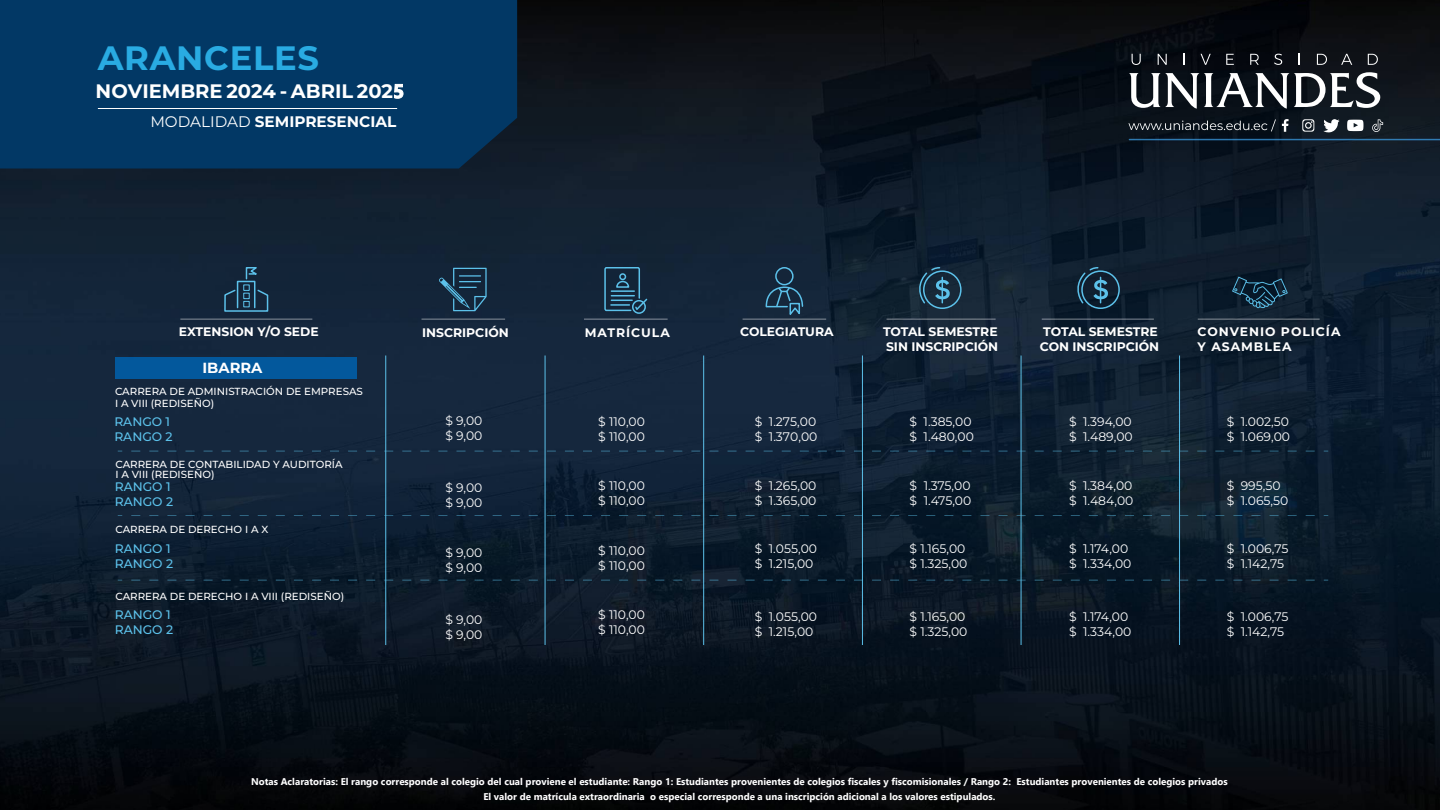
<style>
.page{position:relative;width:1440px;height:810px;background:#fff}
.page>*{position:absolute;margin:0;border:0;box-sizing:border-box;transform-origin:0 0}
.t1{font:700 33.75px "Montserrat";letter-spacing:.02em;color:#29abe2}
.t2{font:100 19.5px "Montserrat";color:#fff}
.t3{font:100 15.3px "Montserrat";color:#fff}
.t4{font:100 14.7px "Montserrat";color:#fff}
.t5{font:12.38px/14.9px "Montserrat";color:#fff}
.t6{font:100 12.38px/14.9px "Montserrat";color:#fff}
.t7{font:100 12.38px/14.9px "Montserrat";color:#5cc1ea}
.t8{font:100 12.38px/14.9px "Montserrat";letter-spacing:.08em;color:#fff}
.t9{font:100 10.27px/12.4px "Montserrat";color:#fff}
.t10{font:700 9.75px/14.5px "Gadugi";color:#fff;text-align:center}
.s1{font-family:"Leelawadee UI";font-weight:700}
.s2{font-weight:400}
</style>
<div class="page">
<img style="left:0;top:0;width:1440px;height:810px">
<div style="left:0;top:0;width:517px;height:169px;background:#023865"></div>
<hr style="left:98px;top:108px;width:299px;height:1px;background:#fff">
<svg style="left:1132px;top:54px;width:9px;height:11px"></svg>
<svg style="left:1158px;top:54px;width:9px;height:11px"></svg>
<svg style="left:1201px;top:54px;width:10px;height:11px"></svg>
<svg style="left:1226px;top:54px;width:8px;height:11px"></svg>
<svg style="left:1250px;top:54px;width:9px;height:11px"></svg>
<svg style="left:1274px;top:54px;width:8px;height:11px"></svg>
<svg style="left:1317px;top:54px;width:10px;height:11px"></svg>
<svg style="left:1341px;top:54px;width:11px;height:11px"></svg>
<svg style="left:1368px;top:54px;width:10px;height:11px"></svg>
<svg style="left:1129px;top:72px;width:251px;height:37px"></svg>
<svg style="left:1128px;top:119px;width:148px;height:12px;background:#2e353d"></svg>
<svg style="left:1282px;top:119px;width:7px;height:13px"></svg>
<svg style="left:1302px;top:119px;width:12px;height:13px"></svg>
<svg style="left:1323px;top:119px;width:17px;height:14px"></svg>
<svg style="left:1372px;top:119px;width:11px;height:13px"></svg>
<svg style="left:1347px;top:120px;width:16px;height:11px"></svg>
<hr style="left:1129px;top:139px;width:311px;height:1px;background:#3fa9f5">
<hr style="left:1021px;top:356px;width:1px;height:289px;background:#5cc1ea">
<hr style="left:1179px;top:356px;width:1px;height:289px;background:#5cc1ea">
<hr style="left:862px;top:356px;width:1px;height:289px;background:#5cc1ea">
<hr style="left:703px;top:356px;width:1px;height:289px;background:#5cc1ea">
<hr style="left:545px;top:356px;width:1px;height:289px;background:#5cc1ea">
<hr style="left:386px;top:356px;width:1px;height:289px;background:#5cc1ea">
<div style="left:116px;top:357px;width:241px;height:22px;background:#03589c"></div>
<svg style="left:1232px;top:276px;width:56px;height:32px;background:#163448"></svg>
<svg style="left:131px;top:451px;width:1197px;height:1px"></svg>
<svg style="left:131px;top:515px;width:1197px;height:1px"></svg>
<svg style="left:131px;top:580px;width:1197px;height:1px"></svg>
<div style="left:775px;top:267px;width:19px;height:18px;border:2px solid #5cc1ea;border-radius:50%"></div>
<svg style="left:765px;top:286px;width:39px;height:33px"></svg>
<div style="left:632px;top:300px;width:14px;height:14px;border:2px solid #5cc1ea;border-radius:50%"></div>
<svg style="left:604px;top:266px;width:45px;height:46px;background:#22465f"></svg>
<div style="left:619px;top:273px;width:7px;height:7px;border:2px solid #5cc1ea;border-radius:50%"></div>
<svg style="left:439px;top:268px;width:48px;height:43px;background:#20425a"></svg>
<svg style="left:223px;top:288px;width:46px;height:25px"></svg>
<div style="left:237px;top:281px;width:18px;height:27px;border:2px solid #5cc1ea"></div>
<svg style="left:245px;top:266px;width:17px;height:14px"></svg>
<div style="left:243px;top:285px;width:7px;height:6px;border:1px solid #5cc1ea"></div>
<div style="left:243px;top:293px;width:7px;height:6px;border:1px solid #5cc1ea"></div>
<div style="left:243px;top:301px;width:7px;height:6px;border:1px solid #5cc1ea"></div>
<div style="left:923px;top:270px;width:39px;height:39px;border:2px solid #5cc1ea;border-radius:50%"></div>
<svg style="left:913px;top:266px;width:37px;height:38px"></svg>
<div style="left:1081px;top:270px;width:39px;height:39px;border:2px solid #5cc1ea;border-radius:50%"></div>
<svg style="left:1071px;top:266px;width:37px;height:38px"></svg>
<hr style="left:180px;top:319px;width:132px;height:1px;background:#fff">
<hr style="left:886px;top:319px;width:110px;height:1px;background:#fff">
<hr style="left:1042px;top:319px;width:112px;height:1px;background:#fff">
<hr style="left:1198px;top:319px;width:122px;height:1px;background:#fff">
<hr style="left:422px;top:319px;width:83px;height:1px;background:#fff">
<hr style="left:584px;top:319px;width:84px;height:1px;background:#fff">
<hr style="left:743px;top:319px;width:83px;height:1px;background:#fff">
<h1 class="t1" style="left:98px;top:34px;width:223px">ARANCELES</h1>
<h2 class="t2" style="left:96px;top:78px;width:310px">NOVIEMBRE 2024 - ABRIL 202<span class="s1">5</span></h2>
<p class="t3" style="left:150px;top:112px;width:247px"><span class="s2">MODALIDAD</span> SEMIPRESENCIAL</p>
<p class="t6" style="left:179px;top:324px;width:141px">EXTENSION Y/O SEDE</p>
<p class="t6" style="left:422px;top:325px;width:88px">INSCRIPCIÓN</p>
<p class="t8" style="left:585px;top:325px;width:87px">MATRÍCULA</p>
<p class="t6" style="left:740px;top:324px;width:95px">COLEGIATURA</p>
<p class="t6" style="left:883px;top:324px;width:117px">TOTAL SEMESTRE<br>SIN INSCRIPCIÓN</p>
<p class="t6" style="left:1040px;top:324px;width:121px">TOTAL SEMESTRE<br>CON INSCRIPCIÓN</p>
<p class="t8" style="left:1198px;top:324px;width:144px">CONVENIO POLICÍA<br>Y ASAMBLEA</p>
<p class="t4" style="left:202px;top:358px;width:62px">IBARRA</p>
<p class="t9" style="left:115px;top:385px;width:249px">CARRERA DE ADMINISTRACIÓN DE EMPRESAS<br>I A VIII (REDISEÑO)</p>
<p class="t7" style="left:114px;top:414px;width:60px">RANGO 1<br>RANGO 2</p>
<p class="t5" style="left:598px;top:413px;width:48px">$ 110,00 $ 110,00</p>
<p class="t5" style="left:755px;top:413px;width:64px">$ 1.275,00 $ 1.370,00</p>
<p class="t5" style="left:910px;top:413px;width:66px">$ 1.385,00 $ 1.480,00</p>
<p class="t5" style="left:1069px;top:413px;width:65px">$ 1.394,00 $ 1.489,00</p>
<p class="t5" style="left:1227px;top:413px;width:65px">$ 1.002,50 $ 1.069,00</p>
<p class="t9" style="left:115px;top:460px;width:229px;line-height:9.4px">CARRERA DE CONTABILIDAD Y AUDITORÍA<br>I A VIII (REDISEÑO)</p>
<p class="t7" style="left:115px;top:479px;width:60px">RANGO 1<br>RANGO 2</p>
<p class="t5" style="left:598px;top:478px;width:48px">$ 110,00 $ 110,00</p>
<p class="t5" style="left:598px;top:542px;width:48px">$ 110,00 $ 110,00</p>
<p class="t5" style="left:598px;top:607px;width:48px">$ 110,00 $ 110,00</p>
<p class="t5" style="left:445px;top:413px;width:39px">$ 9,00 $ 9,00</p>
<p class="t5" style="left:755px;top:478px;width:63px">$ 1.265,00 $ 1.365,00</p>
<p class="t5" style="left:910px;top:478px;width:63px">$ 1.375,00 $ 1.475,00</p>
<p class="t5" style="left:1069px;top:478px;width:66px">$ 1.384,00 $ 1.484,00</p>
<p class="t5" style="left:1227px;top:478px;width:63px">$ 995,50 $ 1.065,50</p>
<p class="t5" style="left:445px;top:480px;width:39px">$ 9,00 $ 9,00</p>
<p class="t9" style="left:115px;top:523px;width:154px">CARRERA DE DERECHO I A X</p>
<p class="t7" style="left:115px;top:541px;width:60px">RANGO 1<br>RANGO 2</p>
<p class="t5" style="left:445px;top:545px;width:39px">$ 9,00 $ 9,00</p>
<p class="t5" style="left:755px;top:540px;width:64px">$ 1.055,00 $ 1.215,00</p>
<p class="t5" style="left:910px;top:540px;width:59px">$ 1.165,00 $ 1.325,00</p>
<p class="t5" style="left:1069px;top:540px;width:64px">$ 1.174,00 $ 1.334,00</p>
<p class="t5" style="left:1227px;top:540px;width:63px">$ 1.006,75 $ 1.142,75</p>
<p class="t5" style="left:755px;top:609px;width:64px">$ 1.055,00 $ 1.215,00</p>
<p class="t5" style="left:910px;top:609px;width:59px">$ 1.165,00 $ 1.325,00</p>
<p class="t5" style="left:1069px;top:609px;width:64px">$ 1.174,00 $ 1.334,00</p>
<p class="t5" style="left:1227px;top:609px;width:63px">$ 1.006,75 $ 1.142,75</p>
<p class="t9" style="left:115px;top:589px;width:230px">CARRERA DE DERECHO I A VIII (REDISEÑO)</p>
<p class="t7" style="left:115px;top:607px;width:60px">RANGO 1<br>RANGO 2</p>
<p class="t5" style="left:445px;top:612px;width:39px">$ 9,00 $ 9,00</p>
<p class="t10" style="left:251px;top:774px;width:978px">Notas Aclaratorias: El rango corresponde al colegio del cual proviene el estudiante: Rango 1: Estudiantes provenientes de colegios fiscales y fiscomisionales / Rango 2: Estudiantes provenientes de colegios privados<br>El valor de matrícula extraordinaria o especial corresponde a una inscripción adicional a los valores estipulados.</p>
</div>
